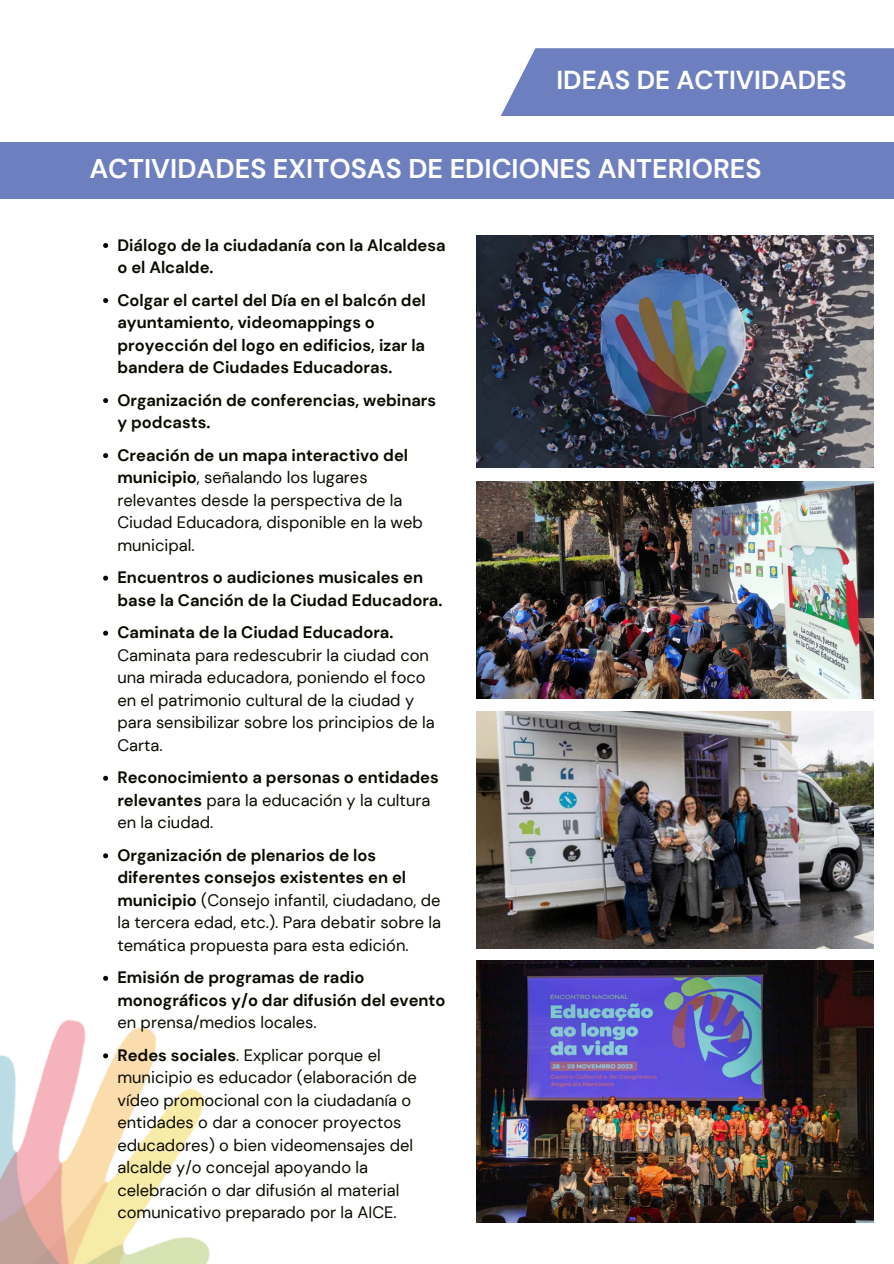
<style>
.page{position:relative;width:894px;height:1264px;background:#fff}
.page>*{position:absolute;margin:0;border:0;box-sizing:border-box;transform-origin:0 0}
.t1{font:700 27px "DM Sans";color:#fff}
.t2{font:700 25.95px "DM Sans";color:#fff}
.t3{font:16.5px/22.5px "DM Sans";color:#0a0a00}
.t4{font:700 16.5px/22.5px "DM Sans";color:#0a0a00}
.s1{font-weight:700}
.s2{font-weight:400}
</style>
<div class="page">
<div style="left:0;top:142px;width:893px;height:57px;background:#6d7fbe"></div>
<img style="left:0;top:978px;width:210px;height:285px">
<svg style="left:103px;top:975px;width:5px;height:5px"></svg>
<svg style="left:103px;top:1053px;width:5px;height:5px"></svg>
<svg style="left:103px;top:243px;width:5px;height:5px"></svg>
<svg style="left:103px;top:298px;width:5px;height:5px"></svg>
<svg style="left:103px;top:398px;width:5px;height:5px"></svg>
<svg style="left:103px;top:453px;width:5px;height:5px"></svg>
<svg style="left:103px;top:575px;width:5px;height:5px"></svg>
<svg style="left:103px;top:630px;width:5px;height:5px"></svg>
<svg style="left:103px;top:775px;width:5px;height:5px"></svg>
<svg style="left:103px;top:853px;width:5px;height:5px"></svg>
<img style="left:476px;top:481px;width:397px;height:217px">
<img style="left:476px;top:960px;width:397px;height:261px">
<img style="left:476px;top:712px;width:397px;height:236px">
<img style="left:476px;top:236px;width:397px;height:232px">
<div style="left:501px;top:48px;width:392px;height:68px;background:#6d7fbe"></div>
<p class="t2" style="left:556px;top:64px;width:292px">IDEAS DE ACTIVIDADES</p>
<h1 class="t1" style="left:89px;top:152px;width:673px">ACTIVIDADES EXITOSAS DE EDICIONES ANTERIORES</h1>
<p class="t4" style="left:117px;top:234px;width:329px">Diálogo de la ciudadanía con la Alcaldesa o el Alcalde.</p>
<p class="t4" style="left:117px;top:289px;width:310px">Colgar el cartel del Día en el balcón del ayuntamiento, videomappings o proyección del logo en edificios, izar la bandera de Ciudades Educadoras.</p>
<p class="t4" style="left:117px;top:389px;width:320px">Organización de conferencias, webinars y podcasts.</p>
<p class="t3" style="left:117px;top:444px;width:307px"><span class="s1">Creación de un mapa interactivo del municipio</span>, señalando los lugares relevantes desde la perspectiva de la<br>Ciudad Educadora, disponible en la web municipal.</p>
<p class="t4" style="left:117px;top:566px;width:326px">Encuentros o audiciones musicales en base la Canción de la Ciudad Educadora.</p>
<p class="t3" style="left:117px;top:621px;width:319px"><span class="s1">Caminata de la Ciudad Educadora.<br></span>Caminata para redescubrir la ciudad con una mirada educadora, poniendo el foco en el patrimonio cultural de la ciudad y para sensibilizar sobre los principios de la Carta.</p>
<p class="t4" style="left:117px;top:766px;width:323px">Reconocimiento a personas o entidades relevantes <span class="s2">para la educación y la cultura en la ciudad.</span></p>
<p class="t3" style="left:117px;top:844px;width:325px"><span class="s1">Organización de plenarios de los diferentes consejos existentes en el municipio</span> (Consejo infantil, ciudadano, de la tercera edad, etc.). Para debatir sobre la temática propuesta para esta edición.</p>
<p class="t4" style="left:117px;top:966px;width:329px">Emisión de programas de radio monográficos y/o dar difusión del evento <span class="s2">en prensa/medios locales.</span></p>
<h1 class="t3" style="left:117px;top:1043px;width:301px"><span class="s1">Redes sociales</span>. Explicar porque el municipio es educador (elaboración de vídeo promocional con la ciudadanía o entidades o dar a conocer proyectos educadores) o bien videomensajes del alcalde y/o concejal apoyando la celebración o dar difusión al material comunicativo preparado por la AICE.</h1>
</div>
